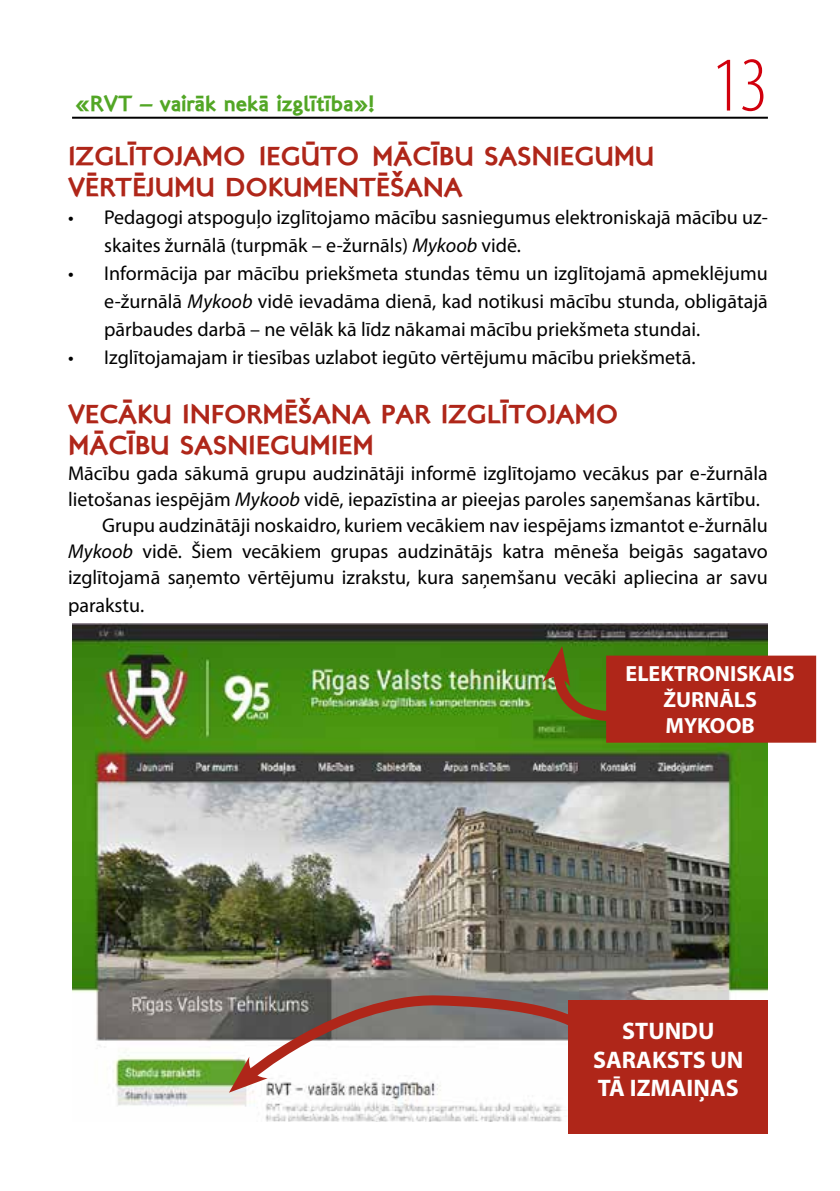
<style>
.page{position:relative;width:840px;height:1191px;background:#fff}
.page>*{position:absolute;margin:0;border:0;box-sizing:border-box;transform-origin:0 0}
.t1{font:300 condensed 78px "Myriad Pro";color:#d1000d}
.t2{font:26px/31.2px "London Two";letter-spacing:-.01em;color:#af2619}
.t3{font:700 24px/28.8px "Myriad Pro";color:#fff;text-align:center}
.t4{font:700 22px/26.4px "Myriad Pro";color:#fff}
.t5{font:22px "London Two";color:#52a625}
.t6{font:20px/28px "Myriad Pro";color:#000}
.s1{font-style:italic}
</style>
<div class="page">
<hr style="left:72px;top:117px;width:695px;height:2px;background:#000">
<img style="left:72px;top:624px;width:695px;height:497px">
<div style="left:568px;top:1000px;width:199px;height:134px;background:#af2619"></div>
<svg style="left:229px;top:993px;width:363px;height:99px"></svg>
<div style="left:605px;top:655px;width:210px;height:87px;background:#af2619;border:2px solid #af2619"></div>
<svg style="left:542px;top:646px;width:89px;height:87px"></svg>
<p class="t5" style="left:75px;top:89px;width:300px">«RVT – VAIRĀK NEKĀ IZGLĪTĪBA»!</p>
<h1 class="t1" style="left:711px;top:43px;width:58px">13</h1>
<h2 class="t2" style="left:68px;top:140px;width:587px">IZGLĪTOJAMO IEGŪTO MĀCĪBU SAS NIEGUMU<br>VĒRTĒJUMU DOKUMENTĒŠANA</h2>
<p class="t6" style="left:104px;top:203px;width:665px;text-indent:-36px">• Pedagogi atspoguļo izglītojamo mācību sasniegumus elektroniskajā mācību uz&shy;skaites žurnālā (turpmāk – e-žurnāls) <span class="s1">Mykoob</span> vidē.</p>
<p class="t6" style="left:104px;top:259px;width:665px;text-align:justify;text-indent:-36px">• Informācija par mācību priekšmeta stundas tēmu un izglītojamā apmeklējumu e-žurnālā <span class="s1">Mykoob</span> vidē ievadāma dienā, kad notikusi mācību stunda, obligātajā pārbaudes darbā – ne vēlāk kā līdz nākamai mācību priekšmeta stundai.</p>
<p class="t6" style="left:68px;top:343px;width:628px">• Izglītojamajam ir tiesības uzlabot iegūto vērtējumu mācību priekšmetā.</p>
<h2 class="t2" style="left:68px;top:398px;width:551px">VECĀKU I NFORMĒŠANA PAR IZGLĪTOJAMO<br>MĀCĪBU SASNIEGUMIEM</h2>
<p class="t6" style="left:68px;top:459px;width:701px">Mācību gada sākumā grupu audzinātāji informē izglītojamo vecākus par e-žurnāla</p>
<p class="t6" style="left:68px;top:485px;width:693px">lietošanas iespējām <span class="s1">Mykoob</span> vidē, iepazīstina ar pieejas paroles saņemšanas kārtību.</p>
<p class="t6" style="left:102px;top:511px;width:666px">Grupu audzinātāji noskaidro, kuriem vecākiem nav iespējams izmantot e-žurnālu</p>
<p class="t6" style="left:68px;top:537px;width:701px"><span class="s1">Mykoob</span> vidē. Šiem vecākiem grupas audzinātājs katra mēneša beigās sagatavo</p>
<p class="t6" style="left:68px;top:563px;width:700px">izglītojamā saņemto vērtējumu izrakstu, kura saņemšanu vecāki apliecina ar savu</p>
<p class="t6" style="left:68px;top:591px;width:78px">parakstu.</p>
<p class="t4" style="left:663px;top:659px;width:122px;text-indent:-38px">ELEKTRONISKAIS<br>ŽURNĀLS<br>MYKOOB</p>
<p class="t3" style="left:592px;top:1015px;width:152px">STUNDU<br>SARAKSTS UN<br>TĀ IZMAIŅAS</p>
</div>
